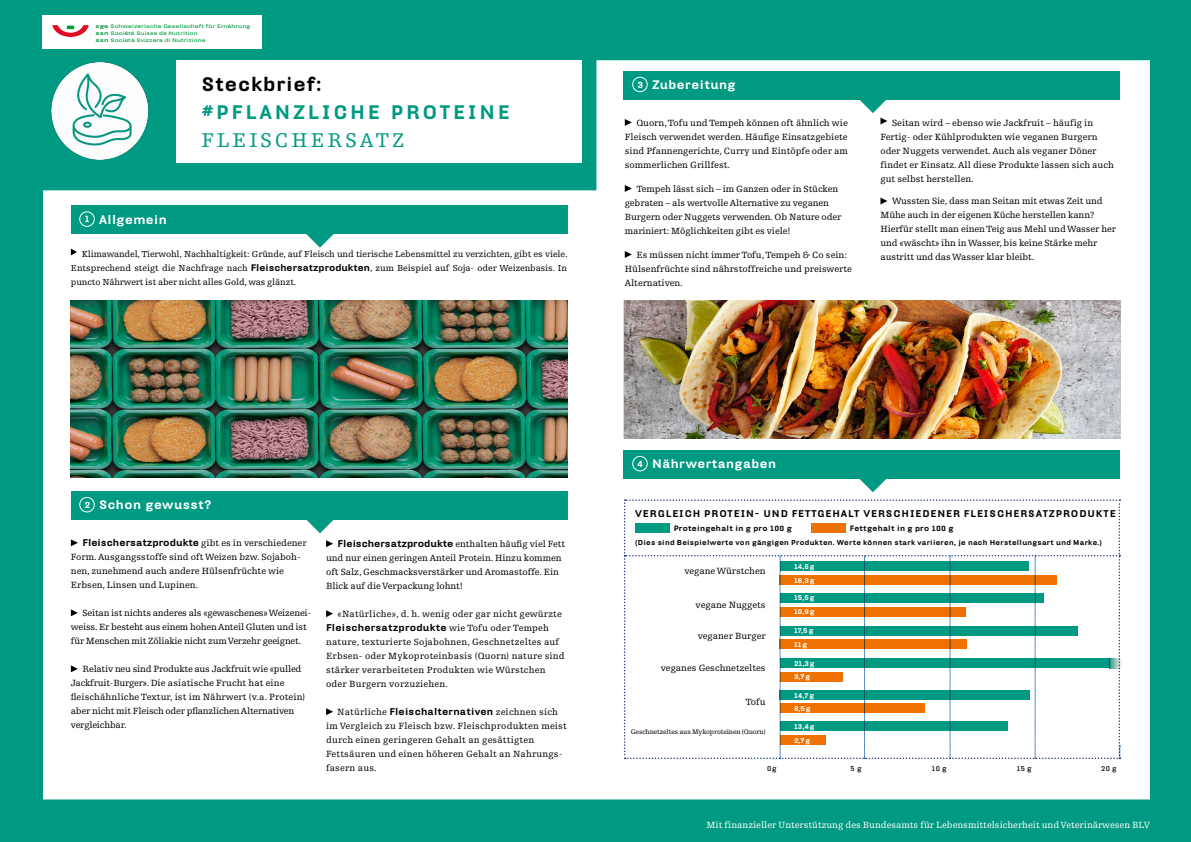
<style>
.page{position:relative;width:1191px;height:842px;background:#009982}
.page>*{position:absolute;margin:0;border:0;box-sizing:border-box;transform-origin:0 0}
.t1{font:21px "Egyptienne FLT Std";letter-spacing:.14em;color:#009982}
.t2{font:900 19px "Hydra Text OT";letter-spacing:.15em;color:#009982}
.t3{font:900 19px "Hydra Text OT";letter-spacing:.04em;color:#000}
.t4{font:900 12px "Hydra Text OT";letter-spacing:.04em;color:#fff}
.t5{font:9.5px/14px "Egyptienne FLT Std";color:#000}
.t6{font:9.5px/14px "Egyptienne FLT Std";letter-spacing:.02em;color:#000}
.t7{font:9.5px/14px "Egyptienne FLT Std";letter-spacing:-.02em;color:#000}
.t8{font:9.5px "Egyptienne FLT Std";color:#fff}
.t9{font:900 9.5px "Hydra Text OT";letter-spacing:.1em;color:#000}
.t10{font:900 9.5px "Hydra Text OT";color:#000}
.t11{font:900 9.5px "Hydra Text OT";letter-spacing:.02em;color:#000}
.t12{font:9.2px/14px "Egyptienne FLT Std";letter-spacing:-.01em;color:#000;text-align:justify}
.t13{font:900 7.5px "Hydra Text OT";letter-spacing:.04em;color:#000}
.t14{font:900 7px "Hydra Text OT";letter-spacing:.04em;color:#000}
.t15{font:900 7px/13.6px "Hydra Text OT";letter-spacing:.125em;color:#fff}
.t16{font:7px "Egyptienne FLT Std";letter-spacing:-.02em;color:#000}
.t17{font:700 7px "Hydra Text OT";letter-spacing:.04em;color:#000}
.t18{font:700 4.9px/7.2px "Hydra Text";letter-spacing:.005em;color:#009a3e;scale:1.26 1}
.s1{font-weight:900;font-size:5.2px}
.s2{font-size:9px}
.s3{font-family:"Hydra Text OT";font-weight:900}
.s4{font-family:"Egyptienne FLT Std";font-weight:400}
</style>
<div class="page">
<div style="left:43px;top:60px;width:1106px;height:739px;background:#fff"></div>
<div style="left:624px;top:71px;width:496px;height:28px;background:#009982"></div>
<div style="left:632px;top:77px;width:15px;height:15px;border:1px solid #fff;border-radius:50%"></div>
<svg style="left:71px;top:539px;width:7px;height:7px"></svg>
<svg style="left:71px;top:609px;width:7px;height:7px"></svg>
<svg style="left:71px;top:665px;width:7px;height:7px"></svg>
<svg style="left:625px;top:119px;width:7px;height:7px"></svg>
<svg style="left:625px;top:185px;width:7px;height:7px"></svg>
<svg style="left:625px;top:251px;width:7px;height:7px"></svg>
<img style="left:71px;top:300px;width:496px;height:178px">
<svg style="left:326px;top:540px;width:7px;height:7px"></svg>
<svg style="left:326px;top:610px;width:7px;height:7px"></svg>
<svg style="left:326px;top:708px;width:7px;height:7px"></svg>
<svg style="left:71px;top:249px;width:6px;height:6px"></svg>
<div style="left:71px;top:205px;width:496px;height:29px;background:#009982"></div>
<div style="left:79px;top:211px;width:16px;height:16px;border:1px solid #fff;border-radius:50%"></div>
<svg style="left:306px;top:234px;width:28px;height:14px"></svg>
<svg style="left:858px;top:99px;width:29px;height:25px"></svg>
<svg style="left:880px;top:198px;width:7px;height:6px"></svg>
<img style="left:624px;top:300px;width:496px;height:138px">
<div style="left:43px;top:16px;width:219px;height:33px;background:#fff"></div>
<svg style="left:52px;top:25px;width:37px;height:12px"></svg>
<div style="left:624px;top:450px;width:496px;height:28px;background:#009982"></div>
<div style="left:632px;top:456px;width:15px;height:15px;border:1px solid #fff;border-radius:50%"></div>
<svg style="left:858px;top:478px;width:29px;height:14px"></svg>
<div style="left:71px;top:491px;width:496px;height:28px;background:#009982"></div>
<div style="left:79px;top:497px;width:16px;height:15px;border:1px solid #fff;border-radius:50%"></div>
<svg style="left:306px;top:519px;width:28px;height:14px"></svg>
<svg style="left:624px;top:499px;width:497px;height:260px;background:#dae5db"></svg>
<p class="t18" style="left:96px;top:22px;width:124px"><span class="s1">sge</span> Schweizerische Gesellschaft für Ernährung <span class="s1">ssn</span> Société Suisse de Nutrition<br><span class="s1">ssn</span> Società Svizzera di Nutrizione</p>
<p class="t4" style="left:85px;top:212px;width:84px"><span class="s2">1</span> Allgemein</p>
<h2 class="t3" style="left:201px;top:72px;width:122px">Steckbrief:</h2>
<h2 class="t2" style="left:201px;top:100px;width:310px">#PFLANZLICHE PROTEINE</h2>
<h1 class="t1" style="left:201px;top:129px;width:204px">FLEISCHERSATZ</h1>
<p class="t12" style="left:71px;top:247px;width:498px;text-indent:11px">Klimawandel, Tierwohl, Nachhaltigkeit: Gründe, auf Fleisch und tierische Lebensmittel zu verzichten, gibt es viele.<br>Entsprechend steigt die Nachfrage nach <span class="s3">Fleischersatzprodukten</span>, zum Beispiel auf Soja- oder Weizenbasis. In puncto Nährwert ist aber nicht alles Gold, was glänzt.</p>
<p class="t4" style="left:637px;top:77px;width:100px"><span class="s2">3</span> Zubereitung</p>
<p class="t5" style="left:625px;top:116px;width:224px;text-align:justify;text-indent:12px">Quorn, Tofu und Tempeh können oft ähnlich wie Fleisch verwendet werden. Häufige Einsatzgebiete sind Pfannengerichte, Curry und Eintöpfe oder am sommerlichen Grillfest.</p>
<p class="t5" style="left:625px;top:182px;width:218px;text-indent:12px">Tempeh lässt sich – im Ganzen oder in Stücken gebraten – als wertvolle Alternative zu veganen Burgern oder Nuggets verwenden. Ob Nature oder mariniert: Möglichkeiten gibt es viele!</p>
<p class="t5" style="left:625px;top:248px;width:228px;text-indent:12px">Es müssen nicht immer Tofu, Tempeh &amp; Co sein:<br>Hülsenfrüchte sind nährstoffreiche und preiswerte<br>Alternativen.</p>
<p class="t5" style="left:880px;top:116px;width:235px;text-indent:12px">Seitan wird – ebenso wie Jackfruit – häufig in Fertig- oder Kühlprodukten wie veganen Burgern oder Nuggets verwendet. Auch als veganer Döner findet er Einsatz. All diese Produkte lassen sich auch gut selbst herstellen.</p>
<p class="t5" style="left:880px;top:194px;width:237px;text-indent:12px">Wussten Sie, dass man Seitan mit etwas Zeit und Mühe auch in der eigenen Küche herstellen kann?<br>Hierfür stellt man einen Teig aus Mehl und Wasser her und «wäscht» ihn in Wasser, bis keine Stärke mehr austritt und das Wasser klar bleibt.</p>
<p class="t4" style="left:84px;top:497px;width:129px"><span class="s2">2</span> Schon gewusst?</p>
<p class="t10" style="left:82px;top:537px;width:226px">Fleischersatzprodukte <span class="s4">gibt es in verschiedener</span></p>
<p class="t5" style="left:71px;top:550px;width:231px">Form. Ausgangsstoffe sind oft Weizen bzw. Sojaboh&shy;nen, zunehmend auch andere Hülsenfrüchte wie<br>Erbsen, Linsen und Lupinen.</p>
<p class="t7" style="left:71px;top:606px;width:242px;text-indent:12px">Seitan ist nichts anderes als «gewaschenes» Weizenei&shy;weiss. Er besteht aus einem hohen Anteil Gluten und ist für Menschen mit Zöliakie nicht zum Verzehr geeignet.</p>
<p class="t7" style="left:71px;top:662px;width:236px;text-indent:12px">Relativ neu sind Produkte aus Jackfruit wie «pulled Jackfruit-Burger». Die asiatische Frucht hat eine fleischähnliche Textur, ist im Nährwert (v.a. Protein) aber nicht mit Fleisch oder pflanzlichen Alternativen vergleichbar.</p>
<p class="t5" style="left:326px;top:537px;width:241px;text-indent:12px"><span class="s3">Fleischersatzprodukte</span> enthalten häufig viel Fett und nur einen geringen Anteil Protein. Hinzu kommen oft Salz, Geschmacksverstärker und Aromastoffe. Ein Blick auf die Verpackung lohnt!</p>
<p class="t6" style="left:338px;top:607px;width:226px">«Natürliche», d. h. wenig oder gar nicht gewürzte</p>
<p class="t11" style="left:326px;top:621px;width:224px">Fleischersatzprodukte <span class="s4">wie Tofu oder Tempeh</span></p>
<p class="t6" style="left:326px;top:635px;width:240px">nature, texturierte Sojabohnen, Geschnetzeltes auf Erbsen- oder Mykoproteinbasis (Quorn) nature sind stärker verarbeiteten Produkten wie Würstchen oder Burgern vorzuziehen.</p>
<p class="t6" style="left:326px;top:705px;width:242px;text-indent:11px">Natürliche <span class="s3">Fleischalternativen</span> zeichnen sich im Vergleich zu Fleisch bzw. Fleischprodukten meist durch einen geringeren Gehalt an gesättigten Fettsäuren und einen höheren Gehalt an Nahrungs&shy;fasern aus.</p>
<p class="t4" style="left:637px;top:456px;width:140px"><span class="s2">4</span> Nährwertangaben</p>
<p class="t9" style="left:635px;top:507px;width:482px">VERGLEICH PROTEIN- UND FETTGEHALT VERSCHIEDENER FLEISCHERSATZPRODUKTE</p>
<p class="t13" style="left:673px;top:523px;width:120px">Proteingehalt in g pro 100 g</p>
<p class="t13" style="left:849px;top:523px;width:105px">Fettgehalt in g pro 100 g</p>
<p class="t14" style="left:635px;top:537px;width:468px">(Dies sind Beispielwerte von gängigen Produkten. Werte können stark variieren, je nach Herstellungsart und Marke.)</p>
<p class="t5" style="left:684px;top:564px;width:83px">vegane Würstchen</p>
<p class="t5" style="left:695px;top:598px;width:71px">vegane Nuggets</p>
<p class="t5" style="left:697px;top:629px;width:69px">veganer Burger</p>
<p class="t5" style="left:661px;top:661px;width:106px">veganes Geschnetzeltes</p>
<p class="t5" style="left:745px;top:695px;width:22px">Tofu</p>
<p class="t16" style="left:630px;top:728px;width:136px">Geschnetzeltes aus Mykoproteinen (Quorn)</p>
<p class="t15" style="left:794px;top:559px;width:22px;line-height:14px">14,6g<br>16,3g</p>
<p class="t15" style="left:794px;top:591px;width:22px">15,5g<br>10,9g</p>
<p class="t15" style="left:794px;top:623px;width:21px">17,5g<br>11g</p>
<p class="t15" style="left:794px;top:657px;width:22px;line-height:13.3px">21,3g<br>3,7g</p>
<p class="t15" style="left:794px;top:689px;width:22px;line-height:12.9px">14,7g<br>8,5g</p>
<p class="t15" style="left:794px;top:720px;width:22px">13,4g<br>2,7g</p>
<p class="t17" style="left:767px;top:764px;width:11px">0g</p>
<p class="t17" style="left:850px;top:764px;width:12px">5 g</p>
<p class="t17" style="left:932px;top:764px;width:16px">10 g</p>
<p class="t17" style="left:1017px;top:764px;width:16px">15 g</p>
<p class="t17" style="left:1101px;top:764px;width:17px">20 g</p>
<p class="t8" style="left:706px;top:820px;width:445px">Mit finanzieller Unterstützung des Bundesamts für Lebensmittelsicherheit und Veterinärwesen BLV</p>
</div>
